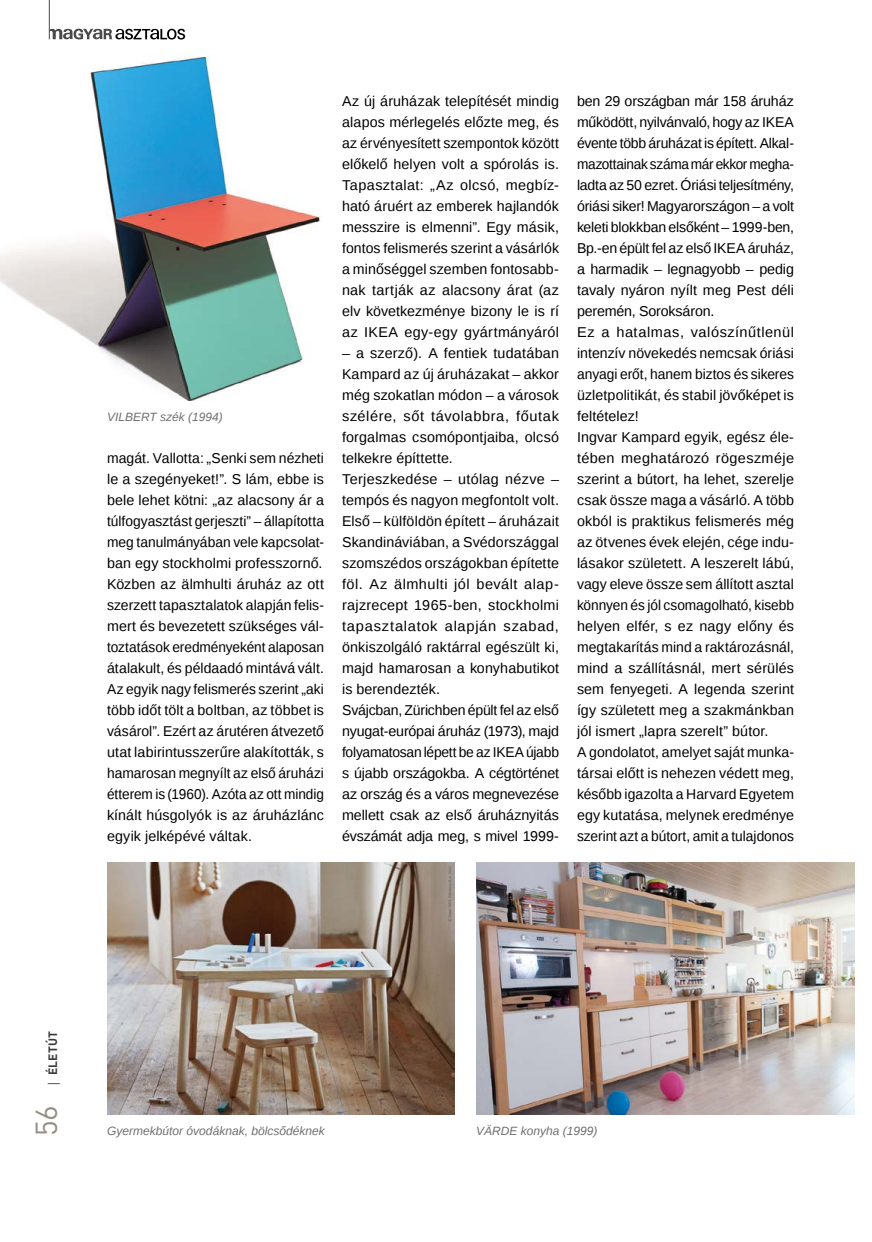
<style>
.page{position:relative;width:872px;height:1242px;background:#fff}
.page>*{position:absolute;margin:0;border:0;box-sizing:border-box;transform-origin:0 0}
.t1{font:30px "DIN Pro";color:#968e82}
.t2{font:14.25px/21px "Liberation Sans";letter-spacing:.005em;color:#000;text-align:justify}
.t3{font:italic 12px "Liberation Sans";color:#706f6f}
.t4{font:700 12px "DIN Pro";letter-spacing:.01em;color:#3c3c3b}
.s1{font-family:"Open Sans";font-weight:400}
</style>
<div class="page">
<svg style="left:49px;top:29px;width:136px;height:11px"></svg>
<hr style="left:49px;top:0;width:1px;height:39px;background:#4a4a49">
<img style="left:0;top:56px;width:321px;height:344px">
<img style="left:107px;top:862px;width:348px;height:252px">
<img style="left:476px;top:862px;width:378px;height:252px">
<p class="t3" style="left:107px;top:409px;width:117px">VILBERT szék (1994)</p>
<p class="t2" style="left:107px;top:448px;width:218px">magát. Vallotta: „Senki sem nézheti le a szegényeket!”. S lám, ebbe is bele lehet kötni: „az alacsony ár a túlfogyasztást gerjeszti” – állapította meg tanulmányában vele kapcsolat&shy;ban egy stockholmi professzornő.<br>Közben az älmhulti áruház az ott szerzett tapasztalatok alapján felis&shy;mert és bevezetett szükséges vál&shy;toztatások eredményeként alaposan átalakult, és példaadó mintává vált.<br>Az egyik nagy felismerés szerint „aki több időt tölt a boltban, az többet is vásárol”. Ezért az árutéren átvezető utat labirintusszerűre alakították, s hamarosan megnyílt az első áruházi étterem is (1960). Azóta az ott mindig kínált húsgolyók is az áruházlánc egyik jelképévé váltak.</p>
<p class="t2" style="left:342px;top:91px;width:218px">Az új áruházak telepítését mindig alapos mérlegelés előzte meg, és az érvényesített szempontok között előkelő helyen volt a spórolás is.<br>Tapasztalat: „Az olcsó, megbíz&shy;ható áruért az emberek hajlandók messzire is elmenni”. Egy másik, fontos felismerés szerint a vásárlók a minőséggel szemben fontosabb&shy;nak tartják az alacsony árat (az elv következménye bizony le is rí az IKEA egy-egy gyártmányáról</p>
<p class="t2" style="left:342px;top:343px;width:218px;text-align:left">– a szerző). A fentiek tudatában<br>Kampard az új áruházakat – akkor még szokatlan módon – a városok szélére, sőt távolabbra, főutak forgalmas csomópontjaiba, olcsó telkekre építtette.<br>Terjeszkedése – utólag nézve – tempós és nagyon megfontolt volt.<br>Első – külföldön épített – áruházait<br>Skandináviában, a Svédországgal szomszédos országokban építette föl. Az älmhulti jól bevált alap&shy;rajzrecept 1965-ben, stockholmi tapasztalatok alapján szabad, önkiszolgáló raktárral egészült ki, majd hamarosan a konyhabutikot is berendezték.<br>Svájcban, Zürichben épült fel az első nyugat-európai áruház (1973), majd folyamatosan lépett be az IKEA újabb s újabb országokba. A cégtörténet az ország és a város megnevezése mellett csak az első áruháznyitás évszámát adja meg, s mivel 1999-</p>
<p class="t2" style="left:577px;top:91px;width:218px;text-align:left">ben 29 országban már 158 áruház működött, nyilvánvaló, hogy az IKEA évente több áruházat is épített. Alkal&shy;mazottainak száma már ekkor megha&shy;ladta az 50 ezret. Óriási teljesítmény, óriási siker! Magyarországon – a volt keleti blokkban elsőként – 1999-ben, Bp.-en épült fel az első IKEA áruház, a harmadik – legnagyobb – pedig tavaly nyáron nyílt meg Pest déli peremén, Soroksáron.<br>Ez a hatalmas, valószínűtlenül intenzív növekedés nemcsak óriási anyagi erőt, hanem biztos és sikeres üzletpolitikát, és stabil jövőképet is feltételez!<br>Ingvar Kampard egyik, egész éle&shy;tében meghatározó rögeszméje szerint a bútort, ha lehet, szerelje csak össze maga a vásárló. A több okból is praktikus felismerés még az ötvenes évek elején, cége indu&shy;lásakor született. A leszerelt lábú, vagy eleve össze sem állított asztal könnyen és jól csomagolható, kisebb helyen elfér, s ez nagy előny és megtakarítás mind a raktározásnál, mind a szállításnál, mert sérülés sem fenyegeti. A legenda szerint így született meg a szakmánkban jól ismert „lapra szerelt” bútor.<br>A gondolatot, amelyet saját munka&shy;társai előtt is nehezen védett meg, később igazolta a Harvard Egyetem egy kutatása, melynek eredménye szerint azt a bútort, amit a tulajdonos</p>
<p class="t4" style="left:45px;top:1087px;width:58px;rotate:-90deg"><span class="s1">|</span> ÉLETÚT</p>
<h1 class="t1" style="left:26px;top:1136px;width:33px;rotate:-90deg">56</h1>
<p class="t3" style="left:107px;top:1123px;width:219px">Gyermekbútor óvodáknak, bölcsődéknek</p>
<p class="t3" style="left:476px;top:1123px;width:123px">VÄRDE konyha (1999)</p>
</div>
